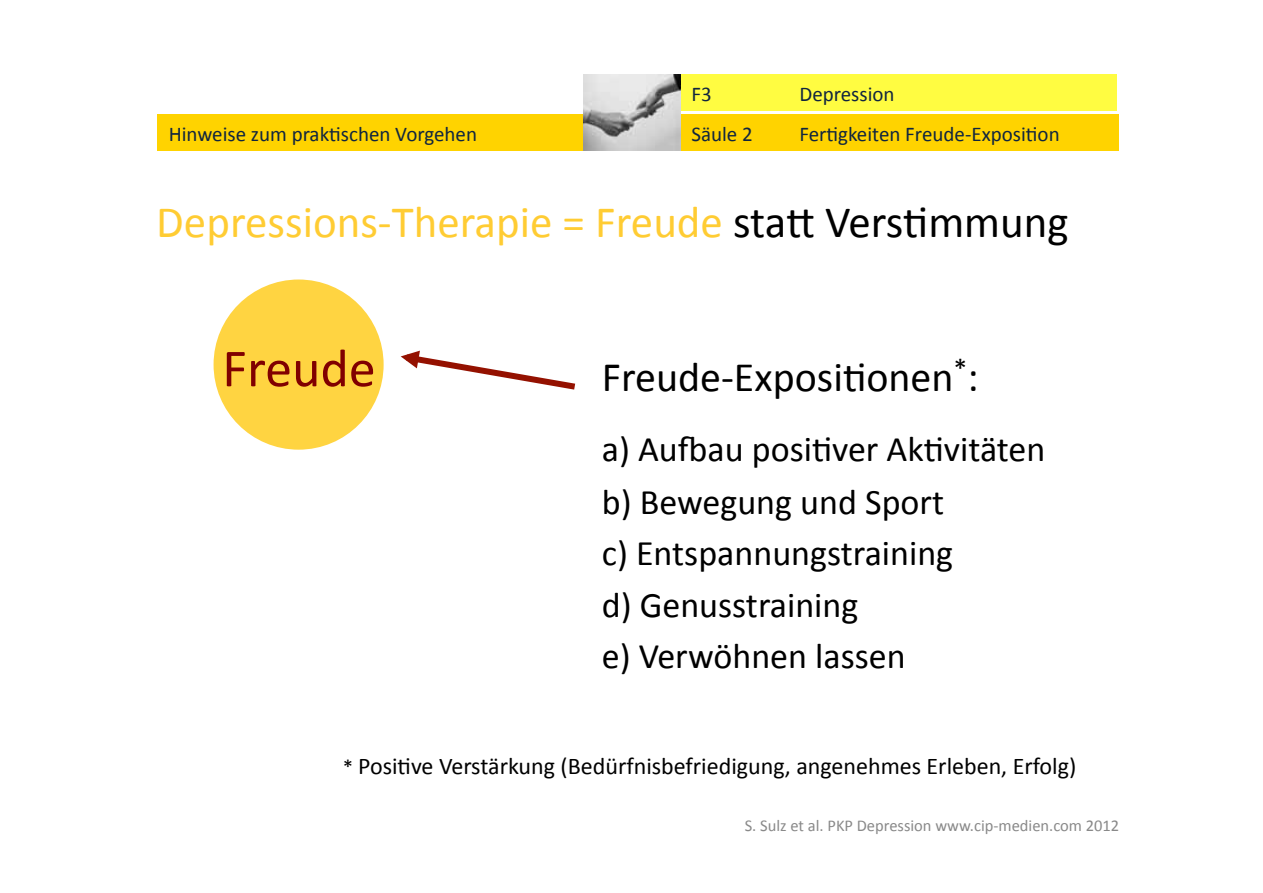
<style>
.page{position:relative;width:1263px;height:893px;background:#fff}
.page>*{position:absolute;margin:0;border:0;box-sizing:border-box;transform-origin:0 0}
.t1{font:54px "Calibri";color:#800000}
.t2{font:45px "Calibri";color:#fc3}
.t3{font:42px "Calibri";color:#000}
.t4{font:36px/51.8px "Calibri";color:#000}
.t5{font:24px "Calibri";color:#000}
.t6{font:21px "Calibri";color:#10253f}
.t7{font:16.5px "Calibri";color:#898989}
.s1{color:#000}
.s2{font-size:21px}
</style>
<div class="page">
<div style="left:681px;top:74px;width:436px;height:37px;background:#fffc41"></div>
<img style="left:583px;top:74px;width:98px;height:77px">
<div style="left:681px;top:114px;width:437px;height:37px;background:#ffd300"></div>
<svg style="left:218px;top:393px;width:161px;height:56px"></svg>
<svg style="left:157px;top:114px;width:425px;height:279px"></svg>
<svg style="left:401px;top:350px;width:19px;height:18px"></svg>
<p class="t6" style="left:691px;top:81px;width:22px">F3</p>
<p class="t6" style="left:799px;top:81px;width:97px">Depression</p>
<p class="t6" style="left:169px;top:121px;width:310px">Hinweise zum prak1schen Vorgehen</p>
<p class="t6" style="left:691px;top:121px;width:63px">Säule 2</p>
<p class="t6" style="left:799px;top:121px;width:262px">Fer1gkeiten Freude--‐Exposi1on</p>
<p class="t2" style="left:156px;top:194px;width:914px">Depressions--‐Therapie = Freude <span class="s1">sta` Vers1mmung</span></p>
<p class="t1" style="left:222px;top:335px;width:155px">Freude</p>
<p class="t3" style="left:602px;top:351px;width:378px">Freude--‐Exposi1onen<sup>*</sup>:</p>
<p class="t4" style="left:602px;top:423px;width:445px">a) Aubau posi1ver Ak1vitäten b) Bewegung und Sport<br>c) Entspannungstraining<br>d) Genusstraining<br>e) Verwöhnen lassen</p>
<p class="t5" style="left:343px;top:751px;width:735px"><span class="s2">*</span> Posi1ve Verstärkung (Bedürfnisbefriedigung, angenehmes Erleben, Erfolg)</p>
<p class="t7" style="left:745px;top:815px;width:376px">S. Sulz et al. PKP Depression www.cip--‐medien.com 2012</p>
</div>
